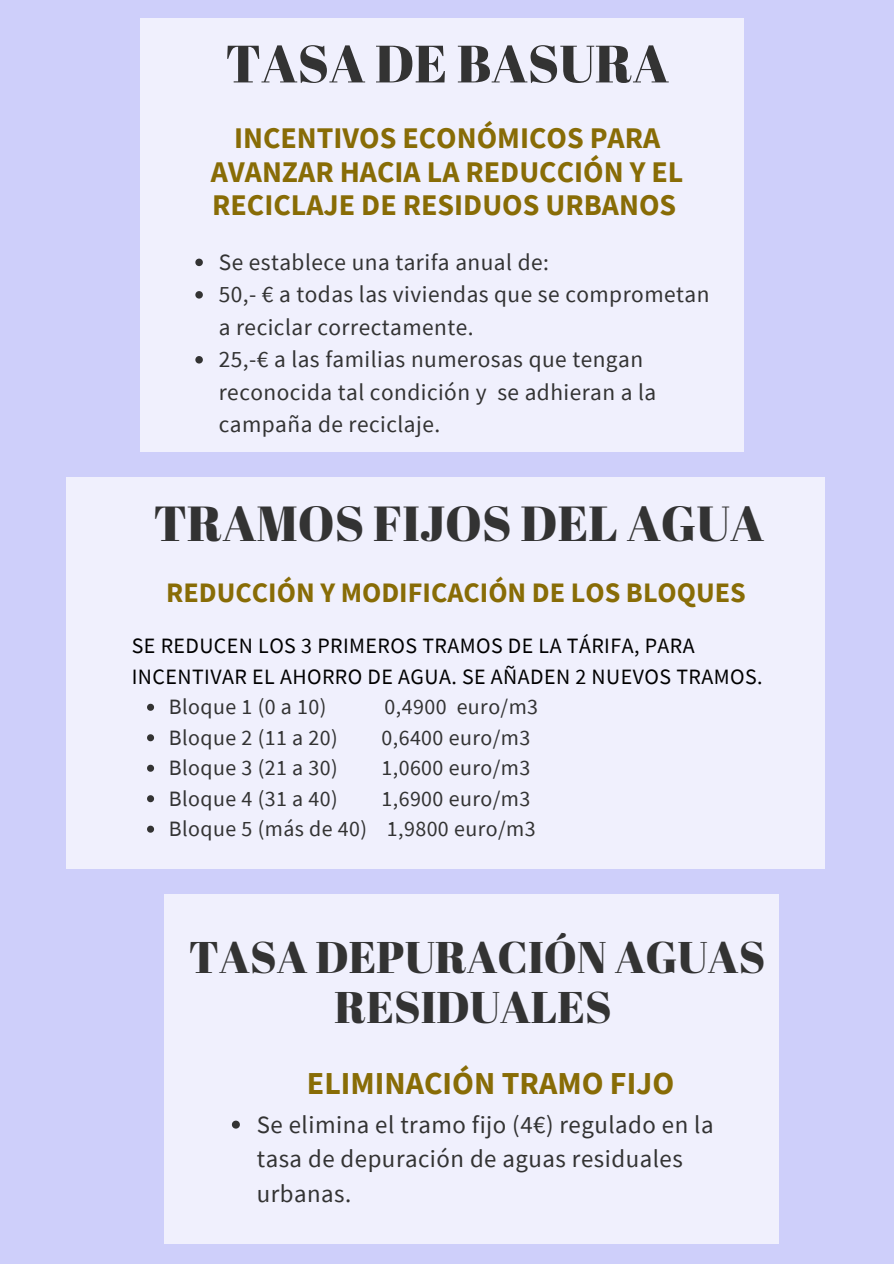
<style>
.page{position:relative;width:894px;height:1264px;background:#fff}
.page>*{position:absolute;margin:0;border:0;box-sizing:border-box;transform-origin:0 0}
.t1{font:52.5px "Abril Fatface";color:#333}
.t2{font:49.2px "Abril Fatface";color:#333}
.t3{font:44.25px/50.6px "Abril Fatface";color:#333;text-align:center}
.t4{font:700 31.95px "Source Sans Pro";color:#886c06}
.t5{font:700 30px/33.8px "Source Sans Pro";color:#886c06;text-align:center}
.t6{font:700 28.05px "Source Sans Pro";color:#886c06}
.t7{font:24.75px/34.5px "Source Sans Pro";letter-spacing:.02em;color:#333}
.t8{font:23.25px/32.4px "Source Sans Pro";letter-spacing:.02em;color:#333}
.t9{font:21.9px "Source Sans Pro";letter-spacing:.02em;color:#333}
.t10{font:21.9px/30.5px "Source Sans Pro";letter-spacing:.02em;color:#000}
</style>
<div class="page">
<div style="left:0;top:0;width:893px;height:1263px;background:#cecffa"></div>
<div style="left:140px;top:18px;width:603px;height:433px;background:#f0f0fd"></div>
<svg style="left:195px;top:258px;width:8px;height:8px"></svg>
<svg style="left:195px;top:291px;width:8px;height:7px"></svg>
<svg style="left:195px;top:356px;width:8px;height:7px"></svg>
<div style="left:164px;top:894px;width:614px;height:349px;background:#f0f0fd"></div>
<svg style="left:232px;top:1120px;width:8px;height:8px"></svg>
<div style="left:66px;top:477px;width:758px;height:391px;background:#f0f0fd"></div>
<svg style="left:147px;top:703px;width:7px;height:7px"></svg>
<svg style="left:147px;top:734px;width:7px;height:7px"></svg>
<svg style="left:147px;top:764px;width:7px;height:7px"></svg>
<svg style="left:147px;top:795px;width:7px;height:7px"></svg>
<svg style="left:147px;top:825px;width:7px;height:7px"></svg>
<p class="t1" style="left:225px;top:27px;width:445px">TASA DE BASURA</p>
<p class="t5" style="left:211px;top:120px;width:474px">INCENTIVOS ECONÓMICOS PARA<br>AVANZAR HACIA LA REDUCCIÓN Y EL<br>RECICLAJE DE RESIDUOS URBANOS</p>
<p class="t8" style="left:219px;top:245px;width:331px">Se establece una tarifa anual de:</p>
<p class="t8" style="left:219px;top:278px;width:492px">50,- € a todas las viviendas que se comprometan a reciclar correctamente.</p>
<p class="t8" style="left:219px;top:343px;width:439px">25,-€ a las familias numerosas que tengan reconocida tal condición y se adhieran a la campaña de reciclaje.</p>
<p class="t2" style="left:153px;top:488px;width:612px">TRAMOS FIJOS DEL AGUA</p>
<p class="t6" style="left:166px;top:574px;width:581px">REDUCCIÓN Y MODIFICACIÓN DE LOS BLOQUES</p>
<p class="t10" style="left:132px;top:630px;width:632px">SE REDUCEN LOS 3 PRIMEROS TRAMOS DE LA TÁRIFA, PARA<br>INCENTIVAR EL AHORRO DE AGUA. SE AÑADEN 2 NUEVOS TRAMOS.</p>
<p class="t9" style="left:169px;top:692px;width:159px">Bloque 1 (0 a 10)</p>
<p class="t9" style="left:384px;top:692px;width:155px">0,4900 euro/m3</p>
<p class="t9" style="left:169px;top:723px;width:170px">Bloque 2 (11 a 20)</p>
<p class="t9" style="left:381px;top:723px;width:150px">0,6400 euro/m3</p>
<p class="t9" style="left:169px;top:753px;width:170px">Bloque 3 (21 a 30)</p>
<p class="t9" style="left:381px;top:753px;width:150px">1,0600 euro/m3</p>
<p class="t9" style="left:169px;top:784px;width:170px">Bloque 4 (31 a 40)</p>
<p class="t9" style="left:381px;top:784px;width:150px">1,6900 euro/m3</p>
<p class="t9" style="left:169px;top:814px;width:368px">Bloque 5 (más de 40) 1,9800 euro/m3</p>
<p class="t3" style="left:189px;top:930px;width:577px">TASA DEPURACIÓN AGUAS<br>RESIDUALES</p>
<p class="t4" style="left:307px;top:1062px;width:369px">ELIMINACIÓN TRAMO FIJO</p>
<p class="t7" style="left:257px;top:1106px;width:458px">Se elimina el tramo fijo (4€) regulado en la tasa de depuración de aguas residuales urbanas.</p>
</div>
